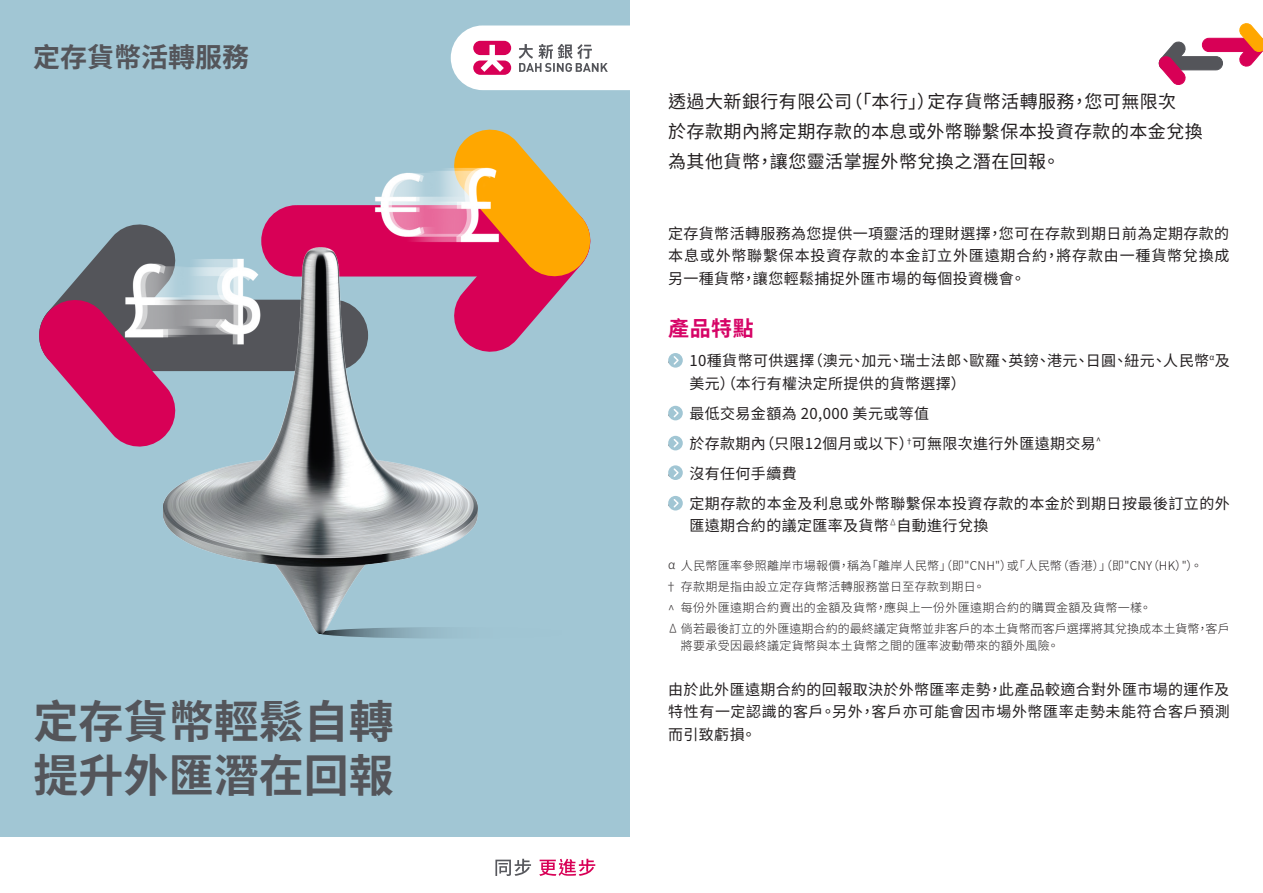
<style>
.page{position:relative;width:1263px;height:893px;background:#fff}
.page>*{position:absolute;margin:0;border:0;box-sizing:border-box;transform-origin:0 0}
.t1{font:700 45px/54px "Noto Sans CJ Ktc";color:#54555a}
.t2{font:700 27px "Noto Sans CJ Ktc";color:#54555a}
.t3{font:700 21px "Noto Sans CJ Ktc";color:#d60466}
.t4{font:18px/30px "Noto Sans CJ Ktc";letter-spacing:.025em;color:#231f20}
.t5{font:15px/22.5px "Noto Sans CJ Ktc";letter-spacing:.025em;color:#231f20;text-align:justify}
.t6{font:300 12px/21px "Noto Sans CJ Ktc";letter-spacing:.025em;color:#231f20}
.t7{font:300 12px/16.5px "Noto Sans CJ Ktc";letter-spacing:.005em;color:#231f20}
.t8{font:300 12px "Noto Sans CJ Ktc";letter-spacing:.025em;color:#231f20;scale:.8 1}
.t9{font:300 8.7px "Noto Sans CJ Ktc";color:#231f20;scale:.8 1}
.s1{font-family:"Myriad Pro"}
</style>
<div class="page">
<div style="left:0;top:0;width:629px;height:893px;background:#a1c6d4"></div>
<div style="left:261px;top:205px;width:329px;height:72px;background:#d80056;border:3px solid #d80056;border-radius:34px"></div>
<svg style="left:477px;top:187px;width:114px;height:165px"></svg>
<svg style="left:39px;top:259px;width:125px;height:188px"></svg>
<img style="left:93px;top:205px;width:214px;height:206px">
<img style="left:341px;top:129px;width:215px;height:186px">
<svg style="left:318px;top:627px;width:264px;height:12px"></svg>
<img style="left:164px;top:247px;width:313px;height:387px">
<div style="left:0;top:838px;width:642px;height:55px;background:#fff"></div>
<svg style="left:495px;top:859px;width:36px;height:17px"></svg>
<svg style="left:539px;top:859px;width:56px;height:17px"></svg>
<svg style="left:451px;top:26px;width:178px;height:64px;background:#ecdfe6"></svg>
<svg style="left:668px;top:353px;width:15px;height:15px"></svg>
<svg style="left:672px;top:355px;width:8px;height:11px"></svg>
<div style="left:668px;top:406px;width:15px;height:14px;background:#a1c6d4;border-radius:50%"></div>
<svg style="left:673px;top:409px;width:6px;height:9px"></svg>
<div style="left:668px;top:436px;width:15px;height:14px;background:#a1c6d4;border-radius:50%"></div>
<svg style="left:673px;top:439px;width:6px;height:9px"></svg>
<svg style="left:668px;top:465px;width:15px;height:15px"></svg>
<svg style="left:672px;top:467px;width:8px;height:11px"></svg>
<div style="left:668px;top:496px;width:15px;height:14px;background:#a1c6d4;border-radius:50%"></div>
<svg style="left:673px;top:497px;width:7px;height:11px"></svg>
<svg style="left:1202px;top:23px;width:61px;height:44px"></svg>
<div style="left:1159px;top:56px;width:64px;height:14px;background:#54555a;border:1px solid #54555a;border-radius:7px"></div>
<svg style="left:1158px;top:41px;width:28px;height:44px"></svg>
<h2 class="t2" style="left:33px;top:42px;width:217px">定存貨幣活轉服務</h2>
<h1 class="t1" style="left:34px;top:695px;width:361px">定存貨幣輕鬆自轉提升外匯潛在回報</h1>
<p class="t4" style="left:668px;top:87px;width:536px">透過大新銀行有限公司（「本行」）定存貨幣活轉服務，您可無限次<br>於存款期內將定期存款的本息或外幣聯繫保本投資存款的本金兌換為其他貨幣，讓您靈活掌握外幣兌換之潛在回報。</p>
<p class="t5" style="left:668px;top:222px;width:563px">定存貨幣活轉服務為您提供一項靈活的理財選擇，您可在存款到期日前為定期存款的本息或外幣聯繫保本投資存款的本金訂立外匯遠期合約，將存款由一種貨幣兌換成另一種貨幣，讓您輕鬆捕捉外匯市場的每個投資機會。</p>
<h3 class="t3" style="left:668px;top:317px;width:87px">產品特點</h3>
<p class="t5" style="left:689px;top:350px;width:542px;text-indent:-21px"><span class="s1">•</span> 10種貨幣可供選擇（澳元、加元、瑞士法郎、歐羅、英鎊、港元、日圓、紐元、人民幣<sup>α</sup>及美元）（本行有權決定所提供的貨幣選擇）</p>
<p class="t5" style="left:668px;top:402px;width:262px"><span class="s1">•</span> 最低交易金額為 20,000 美元或等值</p>
<p class="t5" style="left:668px;top:432px;width:434px"><span class="s1">•</span> 於存款期內（只限12個月或以下）<sup>†</sup>可無限次進行外匯遠期交易<sup>^</sup></p>
<p class="t5" style="left:668px;top:462px;width:130px"><span class="s1">•</span> 沒有任何手續費</p>
<p class="t5" style="left:689px;top:492px;width:542px;text-indent:-21px"><span class="s1">•</span> 定期存款的本金及利息或外幣聯繫保本投資存款的本金於到期日按最後訂立的外匯遠期合約的議定匯率及貨幣</p>
<p class="t9" style="left:896px;top:527px;width:10px;rotate:-180deg">∇</p>
<p class="t5" style="left:896px;top:515px;width:93px">自動進行兌換</p>
<p class="t6" style="left:665px;top:556px;width:539px">α 人民幣匯率參照離岸市場報價，稱為「離岸人民幣」（即"CNH"）或「人民幣（香港）」（即"CNY（HK）"）。† 存款期是指由設立定存貨幣活轉服務當日至存款到期日。<br>^ 每份外匯遠期合約賣出的金額及貨幣，應與上一份外匯遠期合約的購買金額及貨幣一樣。</p>
<p class="t8" style="left:678px;top:635px;width:14px;rotate:-180deg">∇</p>
<p class="t7" style="left:681px;top:621px;width:550px">倘若最後訂立的外匯遠期合約的最終議定貨幣並非客戶的本土貨幣而客戶選擇將其兌換成本土貨幣，客戶將要承受因最終議定貨幣與本土貨幣之間的匯率波動帶來的額外風險。</p>
<p class="t5" style="left:668px;top:678px;width:563px">由於此外匯遠期合約的回報取決於外幣匯率走勢，此產品較適合對外匯市場的運作及特性有一定認識的客戶。另外，客戶亦可能會因市場外幣匯率走勢未能符合客戶預測而引致虧損。</p>
</div>
